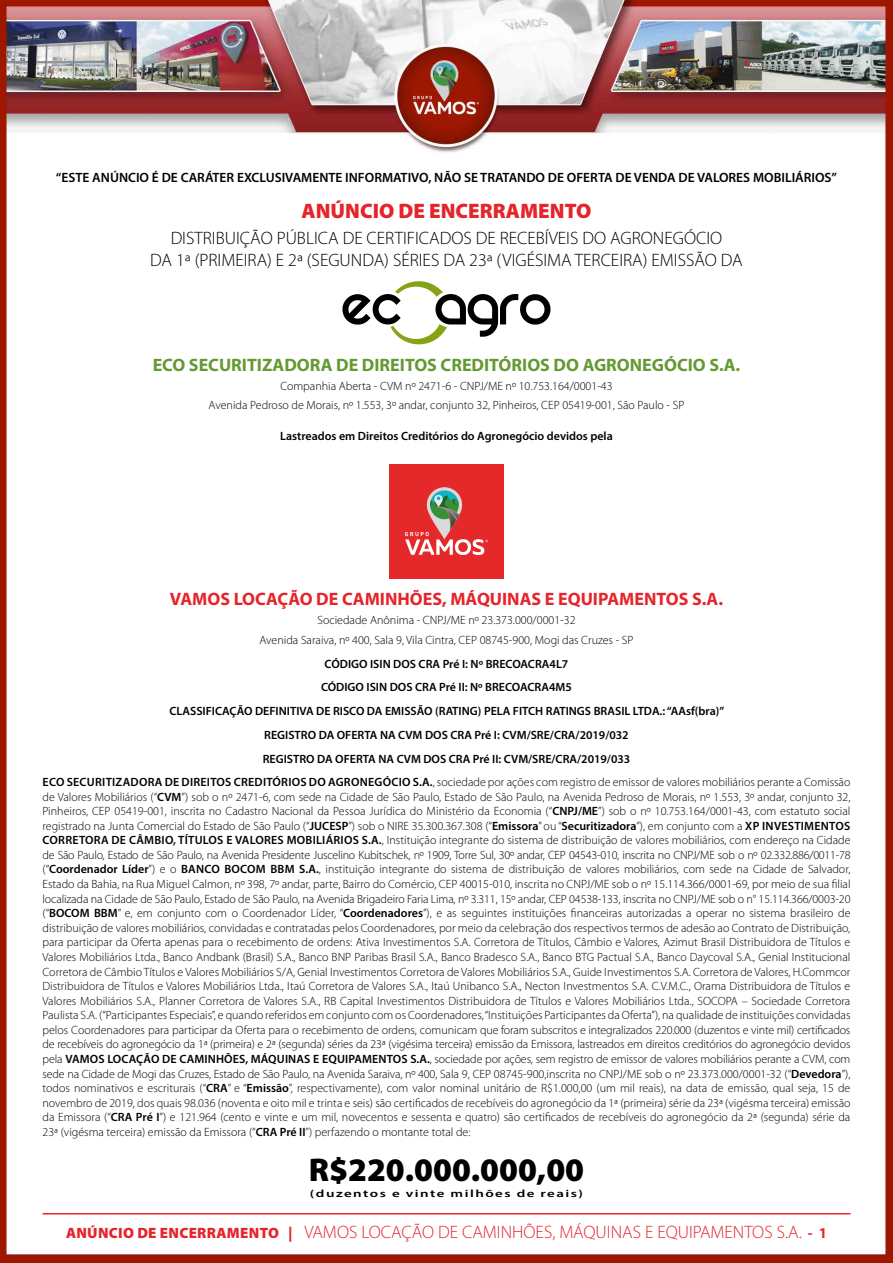
<style>
.page{position:relative;width:893px;height:1263px;background:#fff}
.page>*{position:absolute;margin:0;border:0;box-sizing:border-box;transform-origin:0 0}
.t1{font:900 33px "Myriad Pro";color:#000}
.t2{font:900 21px "Myriad Pro";color:#e5242b}
.t3{font:300 18px/21.9px "Myriad Pro";color:#000;text-align:center}
.t4{font:300 18px "Myriad Pro";color:#e5242b}
.t5{font:700 18px "Myriad Pro";color:#659933}
.t6{font:700 18px "Myriad Pro";color:#e5242b}
.t7{font:600 13.5px "Myriad Pro";color:#000}
.t8{font:300 12px/14.5px "Myriad Pro";color:#000;text-align:center}
.t9{font:600 12px/23.7px "Myriad Pro";color:#000;text-align:center}
.t10{font:600 10.5px "Myriad Pro";letter-spacing:.1em;color:#000;scale:1.42 1}
.s1{font-weight:300}
.s2{font-weight:600}
.s3{font-weight:900;font-size:15px}
.s4{font-weight:700;font-size:15px}
</style>
<div class="page">
<img style="left:0;top:0;width:893px;height:1263px">
<hr style="left:43px;top:1213px;width:807px;height:1px;background:#e5242b">
<svg style="left:342px;top:281px;width:208px;height:63px"></svg>
<div style="left:389px;top:464px;width:115px;height:114px;background:#e5292a"></div>
<svg style="left:405px;top:487px;width:83px;height:68px"></svg>
<p class="t7" style="left:56px;top:168px;width:782px">“ESTE ANÚNCIO É DE CARÁTER EXCLUSIVAMENTE INFORMATIVO, NÃO SE TRATANDO DE OFERTA DE VENDA DE VALORES MOBILIÁRIOS”</p>
<h2 class="t2" style="left:302px;top:199px;width:291px">ANÚNCIO DE ENCERRAMENTO</h2>
<h3 class="t3" style="left:150px;top:227px;width:594px">DISTRIBUIÇÃO PÚBLICA DE CERTIFICADOS DE RECEBÍVEIS DO AGRONEGÓCIO<br>DA 1ª (PRIMEIRA) E 2ª (SEGUNDA) SÉRIES DA 23ª (VIGÉSIMA TERCEIRA) EMISSÃO DA</h3>
<h3 class="t5" style="left:153px;top:353px;width:589px">ECO SECURITIZADORA DE DIREITOS CREDITÓRIOS DO AGRONEGÓCIO S.A.</h3>
<p class="t8" style="left:209px;top:376px;width:477px;line-height:19px">Companhia Aberta - CVM nº 2471-6 - CNPJ/ME nº 10.753.164/0001-43<br>Avenida Pedroso de Morais, nº 1.553, 3º andar, conjunto 32, Pinheiros, CEP 05419-001, São Paulo - SP</p>
<p class="t9" style="left:280px;top:424px;width:334px">Lastreados em Direitos Creditórios do Agronegócio devidos pela</p>
<h3 class="t6" style="left:170px;top:587px;width:555px">VAMOS LOCAÇÃO DE CAMINHÕES, MÁQUINAS E EQUIPAMENTOS S.A.</h3>
<p class="t8" style="left:259px;top:610px;width:376px;line-height:19.6px">Sociedade Anônima - CNPJ/ME nº 23.373.000/0001-32<br>Avenida Saraiva, nº 400, Sala 9, Vila Cintra, CEP 08745-900, Mogi das Cruzes - SP</p>
<p class="t9" style="left:43px;top:651px;width:809px">CÓDIGO ISIN DOS CRA Pré I: Nº BRECOACRA4L7<br>CÓDIGO ISIN DOS CRA Pré II: Nº BRECOACRA4M5<br>CLASSIFICAÇÃO DEFINITIVA DE RISCO DA EMISSÃO (RATING) PELA FITCH RATINGS BRASIL LTDA.: “AAsf(bra)”<br>REGISTRO DA OFERTA NA CVM DOS CRA Pré I: CVM/SRE/CRA/2019/032<br>REGISTRO DA OFERTA NA CVM DOS CRA Pré II: CVM/SRE/CRA/2019/033<br>ECO SECURITIZADORA DE DIREITOS CREDITÓRIOS DO AGRONEGÓCIO S.A.<span class="s1">, sociedade por ações com registro de emissor de valores mobiliários perante a Comissão</span></p>
<p class="t8" style="left:43px;top:789px;width:810px;text-align:justify">de Valores Mobiliários (“<span class="s2">CVM</span>”) sob o nº 2471-6, com sede na Cidade de São Paulo, Estado de São Paulo, na Avenida Pedroso de Morais, nº 1.553, 3º andar, conjunto 32, Pinheiros, CEP 05419-001, inscrita no Cadastro Nacional da Pessoa Jurídica do Ministério da Economia (“<span class="s2">CNPJ/ME</span>”) sob o nº 10.753.164/0001-43, com estatuto social registrado na Junta Comercial do Estado de São Paulo (“<span class="s2">JUCESP</span>”) sob o NIRE 35.300.367.308 (“<span class="s2">Emissora</span>” ou “<span class="s2">Securitizadora</span>”), em conjunto com a <span class="s2">XP INVESTIMENTOS CORRETORA DE CÂMBIO, TÍTULOS E VALORES MOBILIÁRIOS S.A.</span>, Instituição integrante do sistema de distribuição de valores mobiliários, com endereço na Cidade de São Paulo, Estado de São Paulo, na Avenida Presidente Juscelino Kubitschek, nº 1909, Torre Sul, 30º andar, CEP 04543-010, inscrita no CNPJ/ME sob o nº 02.332.886/0011-78 (“<span class="s2">Coordenador Líder</span>”) e o <span class="s2">BANCO BOCOM BBM S.A.</span>, instituição integrante do sistema de distribuição de valores mobiliários, com sede na Cidade de Salvador, Estado da Bahia, na Rua Miguel Calmon, nº 398, 7º andar, parte, Bairro do Comércio, CEP 40015-010, inscrita no CNPJ/ME sob o nº 15.114.366/0001-69, por meio de sua filial localizada na Cidade de São Paulo, Estado de São Paulo, na Avenida Brigadeiro Faria Lima, nº 3.311, 15º andar, CEP 04538-133, inscrita no CNPJ/ME sob o n° 15.114.366/0003-20 (“<span class="s2">BOCOM BBM</span>” e, em conjunto com o Coordenador Líder, “<span class="s2">Coordenadores</span>”), e as seguintes instituições financeiras autorizadas a operar no sistema brasileiro de distribuição de valores mobiliários, convidadas e contratadas pelos Coordenadores, por meio da celebração dos respectivos termos de adesão ao Contrato de Distribuição, para participar da Oferta apenas para o recebimento de ordens: Ativa Investimentos S.A. Corretora de Títulos, Câmbio e Valores, Azimut Brasil Distribuidora de Títulos e Valores Mobiliários Ltda., Banco Andbank (Brasil) S.A., Banco BNP Paribas Brasil S.A., Banco Bradesco S.A., Banco BTG Pactual S.A., Banco Daycoval S.A., Genial Institucional Corretora de Câmbio Títulos e Valores Mobiliários S/A, Genial Investimentos Corretora de Valores Mobiliários S.A., Guide Investimentos S.A. Corretora de Valores, H.Commcor Distribuidora de Títulos e Valores Mobiliários Ltda., Itaú Corretora de Valores S.A., Itaú Unibanco S.A., Necton Investmentos S.A. C.V.M.C., Orama Distribuidora de Títulos e Valores Mobiliários S.A., Planner Corretora de Valores S.A., RB Capital Investimentos Distribuidora de Títulos e Valores Mobiliários Ltda., SOCOPA – Sociedade Corretora Paulista S.A. (“Participantes Especiais”, e quando referidos em conjunto com os Coordenadores, “Instituições Participantes da Oferta”), na qualidade de instituições convidadas pelos Coordenadores para participar da Oferta para o recebimento de ordens, comunicam que foram subscritos e integralizados 220.000 (duzentos e vinte mil) certificados de recebíveis do agronegócio da 1ª (primeira) e 2ª (segunda) séries da 23ª (vigésima terceira) emissão da Emissora, lastreados em direitos creditórios do agronegócio devidos pela <span class="s2">VAMOS LOCAÇÃO DE CAMINHÕES, MÁQUINAS E EQUIPAMENTOS S.A.</span>, sociedade por ações, sem registro de emissor de valores mobiliários perante a CVM, com sede na Cidade de Mogi das Cruzes, Estado de São Paulo, na Avenida Saraiva, nº 400, Sala 9, CEP 08745-900,inscrita no CNPJ/ME sob o nº 23.373.000/0001-32 (“<span class="s2">Devedora</span>”), todos nominativos e escriturais (“<span class="s2">CRA</span>” e “<span class="s2">Emissão</span>”, respectivamente), com valor nominal unitário de R$1.000,00 (um mil reais), na data de emissão, qual seja, 15 de novembro de 2019, dos quais 98.036 (noventa e oito mil e trinta e seis) são certificados de recebíveis do agronegócio da 1ª (primeira) série da 23ª (vigésma terceira) emissão da Emissora (“<span class="s2">CRA Pré I</span>”) e 121.964 (cento e vinte e um mil, novecentos e sessenta e quatro) são certificados de recebíveis do agronegócio da 2ª (segunda) série da 23ª (vigésma terceira) emissão da Emissora (“<span class="s2">CRA Pré II</span>”) perfazendo o montante total de:</p>
<h1 class="t1" style="left:309px;top:1151px;width:277px">R$220.000.000,00</h1>
<p class="t10" style="left:310px;top:1187px;width:194px">(duzentos e vinte milhões de reais)</p>
<h3 class="t4" style="left:66px;top:1222px;width:763px"><span class="s3">ANÚNCIO DE ENCERRAMENTO |</span> VAMOS LOCAÇÃO DE CAMINHÕES, MÁQUINAS E EQUIPAMENTOS S.A. <span class="s4">- 1</span></h3>
</div>
